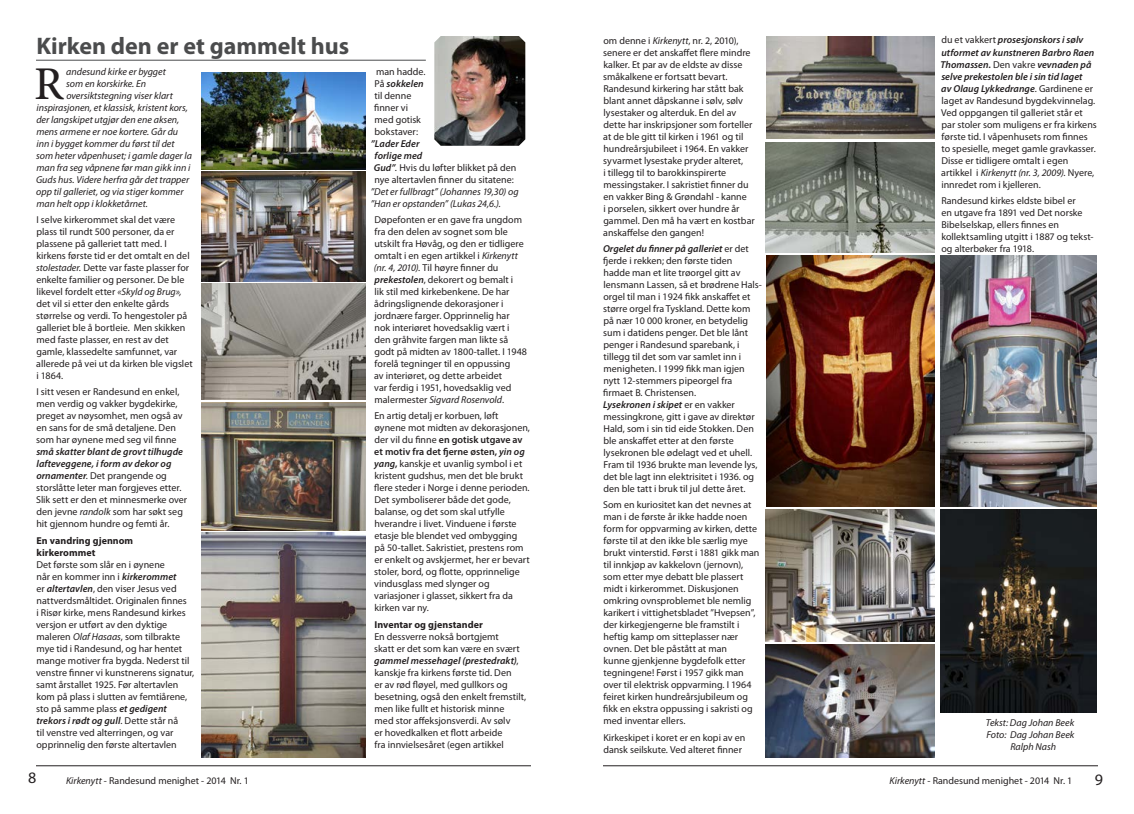
<style>
.page{position:relative;width:1134px;height:814px;background:#fff}
.page>*{position:absolute;margin:0;border:0;box-sizing:border-box;transform-origin:0 0}
.t1{font:500 46.9px "Minion Pro";color:#231f20}
.t2{font:700 24px "Myriad Pro";color:#4b4c4d}
.t3{font:16px "Myriad Pro";color:#231f20}
.t4{font:10px/12px "Myriad Pro";color:#231f20}
.t5{font:italic 10px/12px "Myriad Pro";color:#231f20}
.t6{font:700 10px/12px "Myriad Pro";letter-spacing:.005em;color:#231f20}
.s1{font-style:italic}
.s2{font-weight:600;font-style:italic}
.s3{font-weight:600}
</style>
<div class="page">
<hr style="left:36px;top:765px;width:495px;height:1px;background:#231f20">
<hr style="left:603px;top:765px;width:495px;height:1px;background:#231f20">
<hr style="left:36px;top:60px;width:390px;height:1px;background:#4b4c4d">
<img style="left:434px;top:36px;width:91px;height:110px">
<img style="left:766px;top:255px;width:169px;height:251px">
<img style="left:941px;top:256px;width:155px;height:250px">
<img style="left:766px;top:36px;width:169px;height:102px">
<img style="left:201px;top:171px;width:165px;height:110px">
<img style="left:201px;top:73px;width:165px;height:96px">
<img style="left:201px;top:402px;width:165px;height:355px">
<img style="left:201px;top:283px;width:165px;height:117px">
<img style="left:766px;top:142px;width:169px;height:110px">
<img style="left:766px;top:645px;width:169px;height:112px">
<img style="left:766px;top:509px;width:169px;height:132px">
<img style="left:941px;top:509px;width:155px;height:204px">
<h2 class="t2" style="left:36px;top:30px;width:314px">Kirken den er et gammelt hus</h2>
<h1 class="t1" style="left:34px;top:52px;width:31px">R</h1>
<p class="t5" style="left:66px;top:65px;width:101px">andesund kirke er bygget</p>
<p class="t5" style="left:66px;top:77px;width:81px">som en korskirke. En</p>
<p class="t5" style="left:66px;top:89px;width:108px">oversiktstegning viser klart</p>
<p class="t5" style="left:36px;top:101px;width:153px">inspirasjonen, et klassisk, kristent kors,</p>
<p class="t5" style="left:36px;top:113px;width:145px">der langskipet utgjør den ene aksen,</p>
<p class="t5" style="left:36px;top:125px;width:143px">mens armene er noe kortere. Går du</p>
<p class="t5" style="left:36px;top:137px;width:140px">inn i bygget kommer du først til det</p>
<p class="t5" style="left:36px;top:149px;width:157px">som heter våpenhuset; i gamle dager la</p>
<p class="t5" style="left:36px;top:161px;width:156px">man fra seg våpnene før man gikk inn i</p>
<p class="t5" style="left:36px;top:173px;width:155px">Guds hus. Videre herfra går det trapper</p>
<p class="t5" style="left:36px;top:185px;width:149px">opp til galleriet, og via stiger kommer</p>
<p class="t5" style="left:36px;top:197px;width:113px">man helt opp i klokketårnet.</p>
<p class="t4" style="left:36px;top:213px;width:158px">I selve kirkerommet skal det være plass til rundt 500 personer, da er plassene på galleriet tatt med. I kirkens første tid er det omtalt en del <span class="s1">stolestader.</span> Dette var faste plasser for enkelte familier og personer. De ble likevel fordelt etter <span class="s1">«Skyld og Brug», </span>det vil si etter den enkelte gårds størrelse og verdi. To hengestoler på galleriet ble å bortleie. Men skikken med faste plasser, en rest av det gamle, klassedelte samfunnet, var allerede på vei ut da kirken ble vigslet i 1864.</p>
<p class="t4" style="left:36px;top:385px;width:148px">I sitt vesen er Randesund en enkel, men verdig og vakker bygdekirke, preget av nøysomhet, men også av en sans for de små detaljene. Den som har øynene med seg vil finne</p>
<p class="t4" style="left:36px;top:445px;width:153px"><span class="s2">små skatter blant de grovt tilhugde lafteveggene, i form av dekor og ornamenter</span>. Det prangende og storslåtte leter man forgjeves etter.<br>Slik sett er den et minnesmerke over den jevne <span class="s1">randolk</span> som har søkt seg hit gjennom hundre og femti år.</p>
<p class="t6" style="left:37px;top:534px;width:98px">En vandring gjennom kirkerommet</p>
<p class="t4" style="left:36px;top:558px;width:160px">Det første som slår en i øynene<br>når en kommer inn i <span class="s2">kirkerommet<br></span>er <span class="s2">altertavlen</span>, den viser Jesus ved nattverdsmåltidet. Originalen finnes<br>i Risør kirke, mens Randesund kirkes versjon er utført av den dyktige maleren <span class="s1">Olaf Hasaas</span>, som tilbrakte mye tid i Randesund, og har hentet mange motiver fra bygda. Nederst til venstre finner vi kunstnerens signatur, samt årstallet 1925. Før altertavlen kom på plass i slutten av femtiårene, sto på samme plass <span class="s2">et gedigent trekors i rødt og gull</span>. Dette står nå<br>til venstre ved alterringen, og var opprinnelig den første altertavlen</p>
<p class="t4" style="left:374px;top:65px;width:53px">man hadde.<br>På <span class="s2">sokkelen </span>til denne finner vi med gotisk bokstaver:</p>
<p class="t4" style="left:374px;top:137px;width:144px;text-indent:-3px"><span class="s2">”Lader Eder<br>forlige med<br>Gud”</span><span class="s1">.</span> Hvis du løfter blikket på den nye altertavlen finner du sitatene:</p>
<p class="t5" style="left:371px;top:185px;width:149px">”Det er fullbragt” (Johannes 19,30) og ”Han er opstanden” (Lukas 24,6.).</p>
<p class="t4" style="left:374px;top:213px;width:155px">Døpefonten er en gave fra ungdom fra den delen av sognet som ble utskilt fra Høvåg, og den er tidligere omtalt i en egen artikkel i <span class="s1">Kirkenytt (nr. 4, 2010)</span>. Til høyre finner du <span class="s2">prekestolen</span>, dekorert og bemalt i<br>lik stil med kirkebenkene. De har ådringslignende dekorasjoner i jordnære farger. Opprinnelig har nok interiøret hovedsaklig vært i den gråhvite fargen man likte så godt på midten av 1800-tallet. I 1948 forelå tegninger til en oppussing<br>av interiøret, og dette arbeidet<br>var ferdig i 1951, hovedsaklig ved malermester <span class="s1">Sigvard Rosenvold</span>.</p>
<p class="t4" style="left:374px;top:409px;width:157px">En artig detalj er korbuen, løft øynene mot midten av dekorasjonen, der vil du finne <span class="s3">en gotisk utgave av et motiv fra det fjerne østen,</span> <span class="s2">yin og yang</span><span class="s3">,</span> kanskje et uvanlig symbol i et kristent gudshus, men det ble brukt flere steder i Norge i denne perioden.<br>Det symboliserer både det gode, balanse, og det som skal utfylle hverandre i livet. Vinduene i første etasje ble blendet ved ombygging på 50-tallet. Sakristiet, prestens rom er enkelt og avskjermet, her er bevart stoler, bord, og flotte, opprinnelige vindusglass med slynger og variasjoner i glasset, sikkert fra da kirken var ny.</p>
<p class="t6" style="left:374px;top:618px;width:110px">Inventar og gjenstander</p>
<p class="t4" style="left:374px;top:630px;width:153px">En dessverre nokså bortgjemt<br>skatt er det som kan være en svært <span class="s2">gammel messehagel (prestedrakt)</span>, kanskje fra kirkens første tid. Den<br>er av rød fløyel, med gullkors og besetning, også den enkelt fremstilt, men like fullt et historisk minne<br>med stor affeksjonsverdi. Av sølv<br>er hovedkalken et flott arbeide<br>fra innvielsesåret (egen artikkel</p>
<p class="t4" style="left:603px;top:34px;width:153px">om denne i <span class="s1">Kirkenytt</span>, nr. 2, 2010), senere er det anskaffet flere mindre kalker. Et par av de eldste av disse småkalkene er fortsatt bevart.<br>Randesund kirkering har stått bak blant annet dåpskanne i sølv, sølv lysestaker og alterduk. En del av dette har inskripsjoner som forteller at de ble gitt til kirken i 1961 og til hundreårsjubileet i 1964. En vakker syvarmet lysestake pryder alteret,<br>i tillegg til to barokkinspirerte messingstaker. I sakristiet finner du en vakker Bing &amp; Grøndahl - kanne<br>i porselen, sikkert over hundre år gammel. Den må ha vært en kostbar anskaffelse den gangen!</p>
<p class="t4" style="left:603px;top:242px;width:160px"><span class="s2">Orgelet du finner på galleriet</span> er det fjerde i rekken; den første tiden<br>hadde man et lite trøorgel gitt av lensmann Lassen, så et brødrene Hals&shy;orgel til man i 1924 fikk anskaffet et større orgel fra Tyskland. Dette kom på nær 10 000 kroner, en betydelig sum i datidens penger. Det ble lånt penger i Randesund sparebank, i tillegg til det som var samlet inn i menigheten. I 1999 fikk man igjen nytt 12-stemmers pipeorgel fra firmaet B. Christensen.<br><span class="s2">Lysekronen i skipet</span> er en vakker messingkrone, gitt i gave av direktør Hald, som i sin tid eide Stokken. Den ble anskaffet etter at den første lysekronen ble ødelagt ved et uhell.<br>Fram til 1936 brukte man levende lys, det ble lagt inn elektrisitet i 1936. og den ble tatt i bruk til jul dette året.</p>
<p class="t4" style="left:603px;top:498px;width:158px">Som en kuriositet kan det nevnes at man i de første år ikke hadde noen form for oppvarming av kirken, dette første til at den ikke ble særlig mye brukt vinterstid. Først i 1881 gikk man til innkjøp av kakkelovn (jernovn), som etter mye debatt ble plassert midt i kirkerommet. Diskusjonen omkring ovnsproblemet ble nemlig karikert i vittighetsbladet ”Hvepsen”, der kirkegjengerne ble framstilt i heftig kamp om sitteplasser nær ovnen. Det ble påstått at man<br>kunne gjenkjenne bygdefolk etter tegningene! Først i 1957 gikk man over til elektrisk oppvarming. I 1964 feiret kirken hundreårsjubileum og fikk en ekstra oppussing i sakristi og med inventar ellers.</p>
<p class="t4" style="left:603px;top:731px;width:143px">Kirkeskipet i koret er en kopi av en dansk seilskute. Ved alteret finner</p>
<p class="t4" style="left:940px;top:34px;width:158px">du et vakkert <span class="s2">prosesjonskors i sølv utformet av kunstneren Barbro Raen Thomassen.</span> Den vakre <span class="s2">vevnaden på selve prekestolen ble i sin tid laget<br>av Olaug Lykkedrange</span>. Gardinene er laget av Randesund bygdekvinnelag.<br>Ved oppgangen til galleriet står et par stoler som muligens er fra kirkens første tid. I våpenhusets rom finnes to spesielle, meget gamle gravkasser.<br>Disse er tidligere omtalt i egen artikkel i <span class="s1">Kirkenytt (nr. 3, 2009)</span>. Nyere, innredet rom i kjelleren.</p>
<p class="t4" style="left:941px;top:194px;width:154px">Randesund kirkes eldste bibel er<br>en utgave fra 1891 ved Det norske<br>Bibelselskap, ellers finnes en kollektsamling utgitt i 1887 og tekst&shy;og alterbøker fra 1918.</p>
<p class="t5" style="left:986px;top:716px;width:90px">Tekst: Dag Johan Beek</p>
<p class="t5" style="left:986px;top:728px;width:89px">Foto: Dag Johan Beek</p>
<p class="t5" style="left:1010px;top:740px;width:47px">Ralph Nash</p>
<h3 class="t3" style="left:28px;top:768px;width:10px">8</h3>
<p class="t4" style="left:66px;top:774px;width:184px"><span class="s1">Kirkenytt</span> - Randesund menighet - 2014 Nr. 1</p>
<p class="t4" style="left:890px;top:774px;width:184px"><span class="s1">Kirkenytt</span> - Randesund menighet - 2014 Nr. 1</p>
<h3 class="t3" style="left:1095px;top:769px;width:10px">9</h3>
</div>
